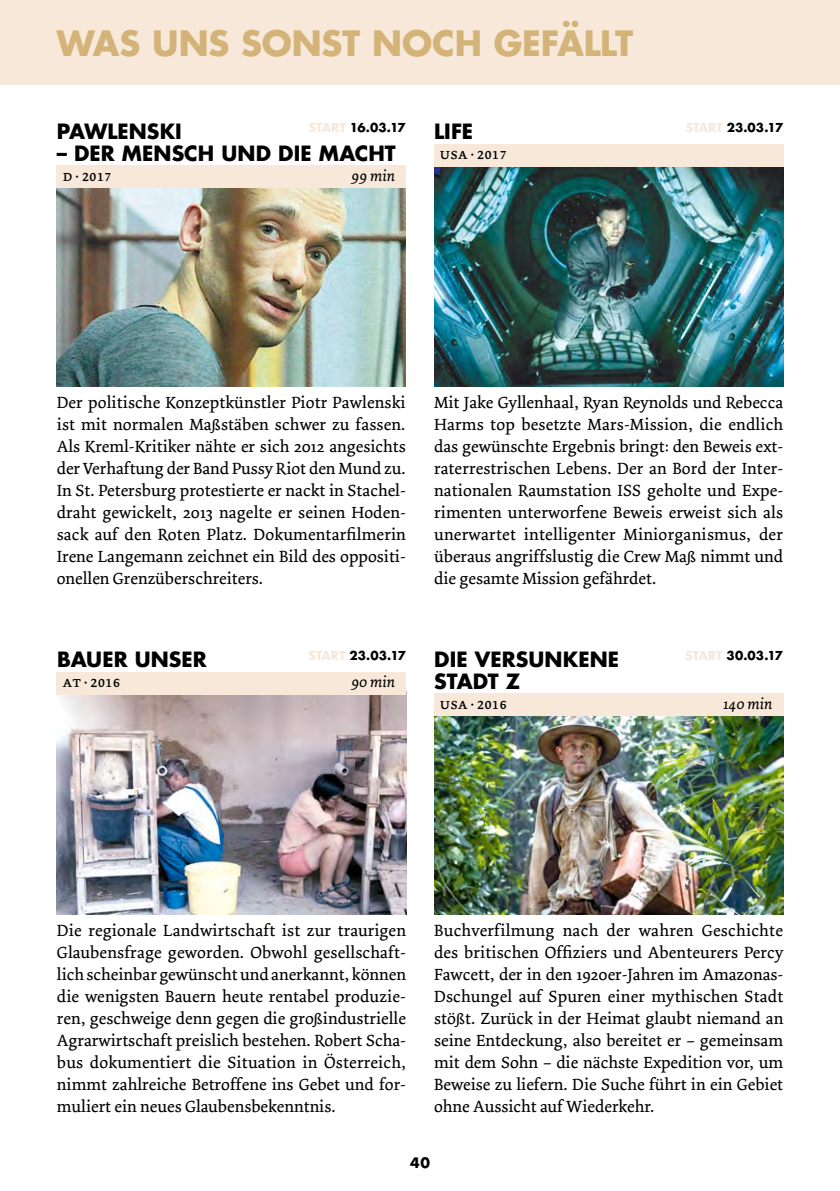
<style>
.page{position:relative;width:840px;height:1191px;background:#fff}
.page>*{position:absolute;margin:0;border:0;box-sizing:border-box;transform-origin:0 0}
.t1{font:700 34px "Futura";letter-spacing:-.005em;color:#d3b378}
.t2{font:700 20.4px/22px "Futura";letter-spacing:.005em;color:#000}
.t3{font:17px/22px "Dolly";color:#000;text-align:justify}
.t4{font:16px "Dolly Small Caps";color:#000}
.t5{font:italic 16px "Dolly";color:#000}
.t6{font:700 14px "Futura";color:#000}
.t7{font:700 12px "Futura";color:#000}
.s1{color:#f7e8da}
</style>
<div class="page">
<div style="left:0;top:0;width:839px;height:84px;background:#f7e8da"></div>
<img style="left:434px;top:166px;width:348px;height:220px">
<div style="left:434px;top:144px;width:348px;height:22px;background:#f7e8da"></div>
<img style="left:57px;top:188px;width:348px;height:198px">
<div style="left:57px;top:166px;width:348px;height:22px;background:#f7e8da"></div>
<img style="left:434px;top:716px;width:348px;height:198px">
<div style="left:434px;top:694px;width:348px;height:22px;background:#f7e8da"></div>
<img style="left:57px;top:692px;width:349px;height:222px">
<div style="left:57px;top:672px;width:348px;height:22px;background:#f7e8da"></div>
<h1 class="t1" style="left:57px;top:19px;width:577px">WAS UNS SONST NOCH GEFÄLLT</h1>
<p class="t7" style="left:308px;top:119px;width:98px"><span class="s1">START</span> 16.03.17</p>
<p class="t2" style="left:57px;top:119px;width:127px">PAWLENSKI</p>
<p class="t2" style="left:57px;top:141px;width:340px">– DER MENSCH UND DIE MACHT</p>
<p class="t4" style="left:62px;top:166px;width:51px">d · 2017</p>
<p class="t5" style="left:351px;top:166px;width:45px">99 min</p>
<p class="t2" style="left:434px;top:120px;width:41px">LIFE</p>
<p class="t7" style="left:685px;top:119px;width:99px"><span class="s1">START</span> 23.03.17</p>
<p class="t4" style="left:439px;top:144px;width:69px">usa · 2017</p>
<p class="t3" style="left:57px;top:392px;width:350px">Der politische Konzeptkünstler Piotr Pawlenski ist mit normalen Maßstäben schwer zu fassen.<br>Als Kreml-Kritiker nähte er sich 2012 angesichts der Verhaftung der Band Pussy Riot den Mund zu.<br>In St. Petersburg protestierte er nackt in Stachel&shy;draht gewickelt, 2013 nagelte er seinen Hoden&shy;sack auf den Roten Platz. Dokumentarfilmerin Irene Langemann zeichnet ein Bild des oppositi&shy;onellen Grenzüberschreiters.</p>
<p class="t2" style="left:57px;top:647px;width:151px">BAUER UNSER</p>
<p class="t7" style="left:308px;top:647px;width:99px"><span class="s1">START</span> 23.03.17</p>
<p class="t4" style="left:62px;top:672px;width:59px">at · 2016</p>
<p class="t5" style="left:351px;top:672px;width:46px">90 min</p>
<p class="t3" style="left:434px;top:392px;width:350px">Mit Jake Gyllenhaal, Ryan Reynolds und Rebecca Harms top besetzte Mars-Mission, die endlich das gewünschte Ergebnis bringt: den Beweis ext&shy;raterrestrischen Lebens. Der an Bord der Inter&shy;nationalen Raumstation ISS geholte und Expe&shy;rimenten unterworfene Beweis erweist sich als unerwartet intelligenter Miniorganismus, der überaus angriffslustig die Crew Maß nimmt und die gesamte Mission gefährdet.</p>
<p class="t2" style="left:434px;top:647px;width:186px">DIE VERSUNKENE<br>STADT Z</p>
<p class="t7" style="left:685px;top:647px;width:99px"><span class="s1">START</span> 30.03.17</p>
<p class="t4" style="left:439px;top:694px;width:69px">usa · 2016</p>
<p class="t5" style="left:723px;top:694px;width:51px">140 min</p>
<p class="t3" style="left:57px;top:920px;width:350px">Die regionale Landwirtschaft ist zur traurigen Glaubensfrage geworden. Obwohl gesellschaft&shy;lich scheinbar gewünscht und anerkannt, können die wenigsten Bauern heute rentabel produzie&shy;ren, geschweige denn gegen die großindustrielle Agrarwirtschaft preislich bestehen. Robert Scha&shy;bus dokumentiert die Situation in Österreich, nimmt zahlreiche Betroffene ins Gebet und for&shy;muliert ein neues Glaubensbekenntnis.</p>
<p class="t3" style="left:434px;top:920px;width:350px">Buchverfilmung nach der wahren Geschichte des britischen Offiziers und Abenteurers Percy Fawcett, der in den 1920er-Jahren im Amazonas-Dschungel auf Spuren einer mythischen Stadt stößt. Zurück in der Heimat glaubt niemand an seine Entdeckung, also bereitet er – gemeinsam mit dem Sohn – die nächste Expedition vor, um Beweise zu liefern. Die Suche führt in ein Gebiet ohne Aussicht auf Wiederkehr.</p>
<p class="t6" style="left:410px;top:1153px;width:21px">40</p>
</div>
